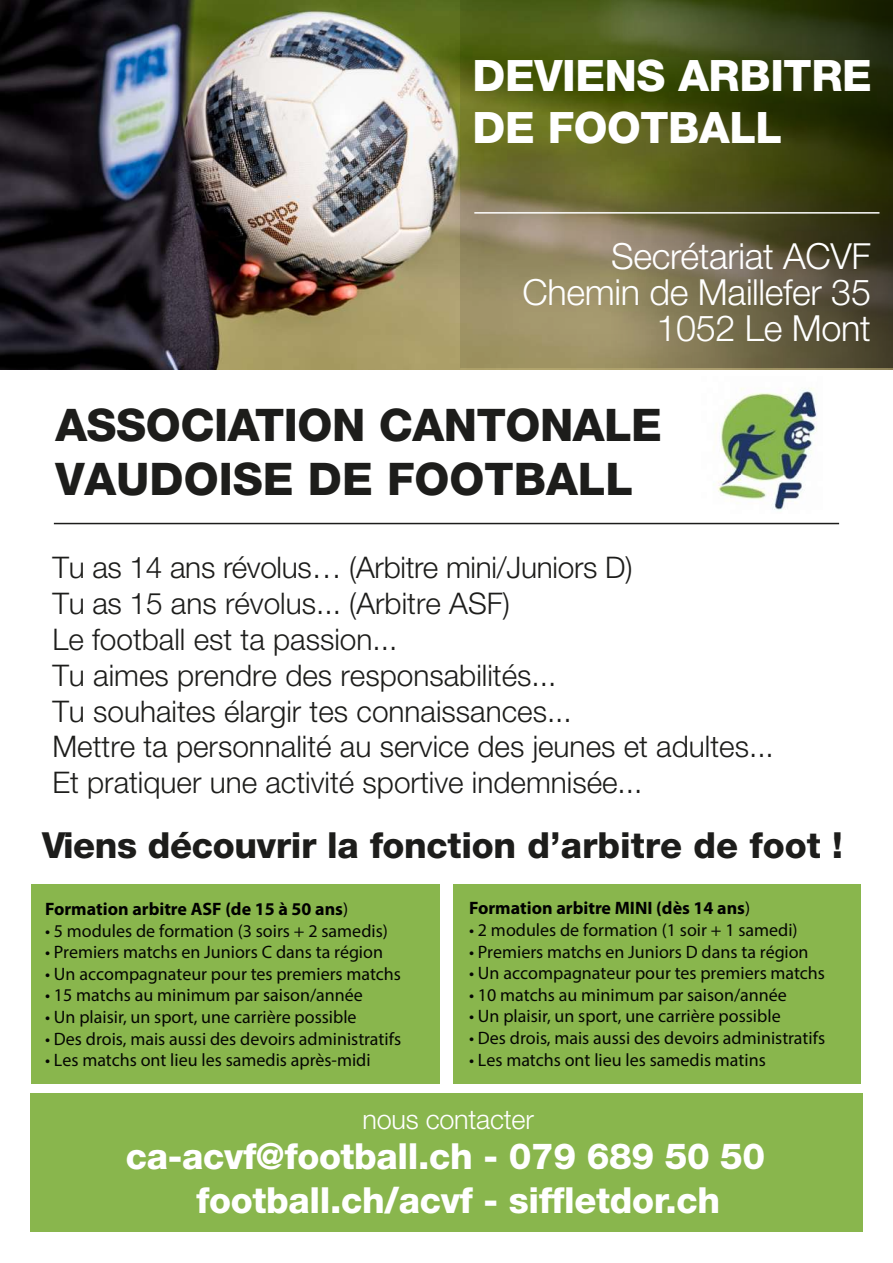
<style>
.page{position:relative;width:893px;height:1263px;background:#fff}
.page>*{position:absolute;margin:0;border:0;box-sizing:border-box;transform-origin:0 0}
.t1{font:800 45px/54px "Helvetica Neue LT Pro";letter-spacing:-.01em;color:#1d1d1b}
.t2{font:800 43.35px/52.1px "Helvetica Neue LT Pro";letter-spacing:-.01em;color:#fff}
.t3{font:800 36px "Helvetica Neue LT Pro";letter-spacing:-.01em;color:#fff}
.t4{font:300 36px/36px "Helvetica Neue LT Pro";letter-spacing:-.01em;color:#fff;text-align:right}
.t5{font:800 36px "Helvetica Neue LT Pro";letter-spacing:-.01em;color:#1d1d1b}
.t6{font:300 29.85px/35.7px "Helvetica Neue LT Pro";color:#1d1d1b}
.t7{font:300 27px "Helvetica Neue LT Pro";letter-spacing:-.01em;color:#fff}
.t8{font:18px "Myriad Pro";color:rgb(0 0 0/.97)}
.t9{font:700 18px "Myriad Pro";color:#000}
.s1{font-weight:400}
</style>
<div class="page">
<img style="left:0;top:0;width:893px;height:370px">
<svg style="left:460px;top:0;width:433px;height:368px"></svg>
<div style="left:30px;top:1093px;width:833px;height:138px;background:#89b64d"></div>
<hr style="left:474px;top:212px;width:405px;height:2px;background:#fff">
<hr style="left:54px;top:523px;width:785px;height:1px;background:#1d1d1b">
<img style="left:713px;top:388px;width:104px;height:122px">
<div style="left:454px;top:885px;width:407px;height:199px;background:#89b64d"></div>
<div style="left:31px;top:885px;width:408px;height:199px;background:#89b64d"></div>
<h2 class="t2" style="left:473px;top:49px;width:401px">DEVIENS ARBITRE<br>DE FOOTBALL</h2>
<h3 class="t4" style="left:523px;top:237px;width:350px">Secrétariat ACVF<br>Chemin de Maillefer 35<br>1052 Le Mont</h3>
<h1 class="t1" style="left:55px;top:398px;width:608px">ASSOCIATION CANTONALE<br>VAUDOISE DE FOOTBALL</h1>
<p class="t6" style="left:52px;top:549px;width:723px">Tu as 14 ans révolus… (Arbitre mini/Juniors D)<br>Tu as 15 ans révolus... (Arbitre ASF)<br>Le football est ta passion...<br>Tu aimes prendre des responsabilités...<br>Tu souhaites élargir tes connaissances...<br>Mettre ta personnalité au service des jeunes et adultes...<br>Et pratiquer une activité sportive indemnisée...</p>
<h3 class="t5" style="left:42px;top:824px;width:802px">Viens découvrir la fonction d’arbitre de foot !</h3>
<p class="t9" style="left:45px;top:899px;width:305px">Formation arbitre ASF (de 15 à 50 ans<span class="s1">)</span></p>
<p class="t8" style="left:45px;top:919px;width:344px">• 5 modules de formation (3 soirs + 2 samedis)</p>
<p class="t8" style="left:45px;top:941px;width:339px">• Premiers matchs en Juniors C dans ta région</p>
<p class="t8" style="left:45px;top:962px;width:358px">• Un accompagnateur pour tes premiers matchs</p>
<p class="t8" style="left:45px;top:984px;width:319px">• 15 matchs au minimum par saison/année</p>
<p class="t8" style="left:45px;top:1006px;width:313px">• Un plaisir, un sport, une carrière possible</p>
<p class="t8" style="left:45px;top:1027px;width:358px">• Des drois, mais aussi des devoirs administratifs</p>
<p class="t8" style="left:45px;top:1049px;width:327px">• Les matchs ont lieu les samedis après-midi</p>
<p class="t9" style="left:469px;top:898px;width:283px">Formation arbitre MINI (dès 14 ans<span class="s1">)</span></p>
<p class="t8" style="left:469px;top:919px;width:330px">• 2 modules de formation (1 soir + 1 samedi)</p>
<p class="t8" style="left:469px;top:940px;width:341px">• Premiers matchs en Juniors D dans ta région</p>
<p class="t8" style="left:469px;top:962px;width:358px">• Un accompagnateur pour tes premiers matchs</p>
<p class="t8" style="left:469px;top:984px;width:319px">• 10 matchs au minimum par saison/année</p>
<p class="t8" style="left:469px;top:1005px;width:313px">• Un plaisir, un sport, une carrière possible</p>
<p class="t8" style="left:469px;top:1027px;width:358px">• Des drois, mais aussi des devoirs administratifs</p>
<p class="t8" style="left:469px;top:1048px;width:298px">• Les matchs ont lieu les samedis matins</p>
<h3 class="t7" style="left:362px;top:1103px;width:173px">nous contacter</h3>
<h3 class="t3" style="left:126px;top:1135px;width:641px">ca-acvf@football.ch - 079 689 50 50</h3>
<h3 class="t3" style="left:196px;top:1179px;width:525px">football.ch/acvf - siffletdor.ch</h3>
</div>
